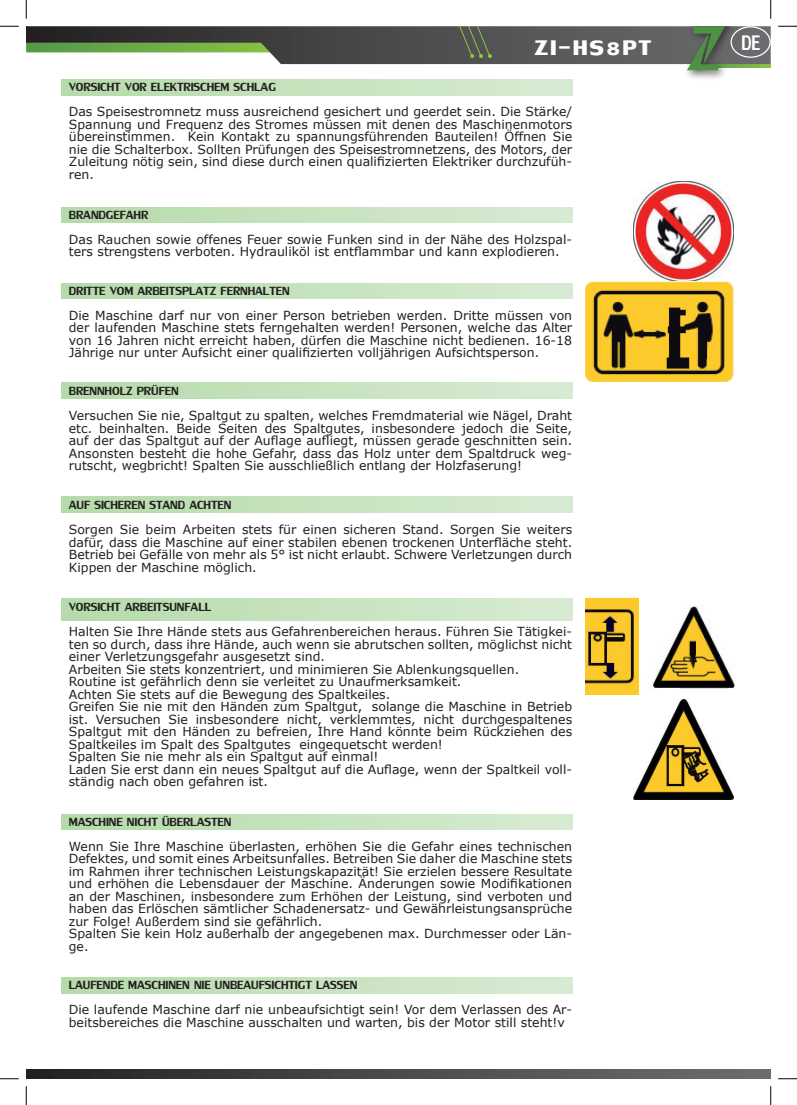
<style>
.page{position:relative;width:797px;height:1105px;background:#fff}
.page>*{position:absolute;margin:0;border:0;box-sizing:border-box;transform-origin:0 0}
.t1{font:31.25px "Lily UPC Bold";letter-spacing:.05em;color:#fff}
.t2{font:31.12px "Lily UPC";color:#fff;scale:.76 1}
.t3{font:17.5px "Lily UPC";color:#231f20}
.t4{font:12.5px/12.5px "Verdana";color:#231f20}
</style>
<div class="page">
<svg style="left:26px;top:1069px;width:744px;height:10px;background:#49484a"></svg>
<div style="left:681px;top:26px;width:65px;height:59px;background:#231f20;opacity:.75"></div>
<svg style="left:26px;top:26px;width:744px;height:45px"></svg>
<svg style="left:62px;top:208px;width:510px;height:15px;background:#c6e2be"></svg>
<img style="left:633px;top:181px;width:100px;height:100px">
<div style="left:62px;top:283px;width:510px;height:16px;background:linear-gradient(to right,#b6dbaa,#d8ebd3)"></div>
<img style="left:585px;top:281px;width:149px;height:101px">
<svg style="left:62px;top:383px;width:510px;height:15px;background:#c6e2be"></svg>
<img style="left:585px;top:598px;width:150px;height:97px">
<svg style="left:62px;top:497px;width:510px;height:15px;background:#c6e2be"></svg>
<div style="left:62px;top:599px;width:510px;height:22px;background:linear-gradient(to right,#b6dbaa,#d8ebd3)"></div>
<img style="left:633px;top:699px;width:101px;height:101px">
<div style="left:730px;top:26px;width:40px;height:32px;border:1px solid #fff;border-radius:50%"></div>
<svg style="left:62px;top:80px;width:510px;height:15px;background:#c6e2be"></svg>
<div style="left:62px;top:814px;width:510px;height:16px;background:linear-gradient(to right,#b6dbaa,#d8ebd3)"></div>
<svg style="left:62px;top:978px;width:510px;height:15px;background:#c6e2be"></svg>
<svg style="left:0;top:25px;width:19px;height:2px"></svg>
<svg style="left:778px;top:25px;width:19px;height:2px"></svg>
<svg style="left:0;top:1078px;width:19px;height:1px"></svg>
<svg style="left:778px;top:1078px;width:19px;height:1px"></svg>
<svg style="left:25px;top:0;width:2px;height:19px"></svg>
<svg style="left:25px;top:1086px;width:2px;height:19px"></svg>
<svg style="left:770px;top:0;width:1px;height:19px"></svg>
<svg style="left:770px;top:1086px;width:1px;height:19px"></svg>
<h1 class="t1" style="left:534px;top:27px;width:119px">ZI-HS8PT</h1>
<h3 class="t3" style="left:69px;top:77px;width:209px">VORSICHT VOR ELEKTRISCHEM SCHLAG</h3>
<p class="t4" style="left:69px;top:105px;width:505px;text-align:justify">Das Speisestromnetz muss ausreichend gesichert und geerdet sein. Die Stärke/ Spannung und Frequenz des Stromes müssen mit denen des Maschinenmotors übereinstimmen. Kein Kontakt zu spannungsführenden Bauteilen! Öffnen Sie nie die Schalterbox. Sollten Prüfungen des Speisestromnetzens, des Motors, der Zuleitung nötig sein, sind diese durch einen qualifizierten Elektriker durchzufüh&shy;ren.</p>
<h3 class="t3" style="left:69px;top:204px;width:81px">BRANDGEFAHR</h3>
<p class="t4" style="left:69px;top:233px;width:505px">Das Rauchen sowie offenes Feuer sowie Funken sind in der Nähe des Holzspal&shy;ters strengstens verboten. Hydrauliköl ist entflammbar und kann explodieren.</p>
<h3 class="t3" style="left:69px;top:280px;width:222px">DRITTE VOM ARBEITSPLATZ FERNHALTEN</h3>
<p class="t4" style="left:69px;top:309px;width:505px;text-align:justify">Die Maschine darf nur von einer Person betrieben werden. Dritte müssen von der laufenden Maschine stets ferngehalten werden! Personen, welche das Alter von 16 Jahren nicht erreicht haben, dürfen die Maschine nicht bedienen. 16-18<br>Jährige nur unter Aufsicht einer qualifizierten volljährigen Aufsichtsperson.</p>
<h3 class="t3" style="left:69px;top:381px;width:111px">BRENNHOLZ PRÜFEN</h3>
<p class="t4" style="left:69px;top:409px;width:505px;text-align:justify">Versuchen Sie nie, Spaltgut zu spalten, welches Fremdmaterial wie Nägel, Draht etc. beinhalten. Beide Seiten des Spaltgutes, insbesondere jedoch die Seite, auf der das Spaltgut auf der Auflage aufliegt, müssen gerade geschnitten sein.<br>Ansonsten besteht die hohe Gefahr, dass das Holz unter dem Spaltdruck weg&shy;rutscht, wegbricht! Spalten Sie ausschließlich entlang der Holzfaserung!</p>
<h3 class="t3" style="left:69px;top:495px;width:164px">AUF SICHEREN STAND ACHTEN</h3>
<p class="t4" style="left:69px;top:523px;width:505px;text-align:justify">Sorgen Sie beim Arbeiten stets für einen sicheren Stand. Sorgen Sie weiters dafür, dass die Maschine auf einer stabilen ebenen trockenen Unterfläche steht.<br>Betrieb bei Gefälle von mehr als 5° ist nicht erlaubt. Schwere Verletzungen durch Kippen der Maschine möglich.</p>
<h3 class="t3" style="left:69px;top:597px;width:144px">VORSICHT ARBEITSUNFALL</h3>
<p class="t4" style="left:69px;top:625px;width:505px">Halten Sie Ihre Hände stets aus Gefahrenbereichen heraus. Führen Sie Tätigkei&shy;ten so durch, dass ihre Hände, auch wenn sie abrutschen sollten, möglichst nicht einer Verletzungsgefahr ausgesetzt sind.<br>Arbeiten Sie stets konzentriert, und minimieren Sie Ablenkungsquellen.<br>Routine ist gefährlich denn sie verleitet zu Unaufmerksamkeit.<br>Achten Sie stets auf die Bewegung des Spaltkeiles.<br>Greifen Sie nie mit den Händen zum Spaltgut, solange die Maschine in Betrieb ist. Versuchen Sie insbesondere nicht, verklemmtes, nicht durchgespaltenes Spaltgut mit den Händen zu befreien, Ihre Hand könnte beim Rückziehen des Spaltkeiles im Spalt des Spaltgutes eingequetscht werden!<br>Spalten Sie nie mehr als ein Spaltgut auf einmal!<br>Laden Sie erst dann ein neues Spaltgut auf die Auflage, wenn der Spaltkeil voll&shy;ständig nach oben gefahren ist.</p>
<h3 class="t3" style="left:69px;top:811px;width:164px">MASCHINE NICHT ÜBERLASTEN</h3>
<p class="t4" style="left:69px;top:840px;width:505px">Wenn Sie Ihre Maschine überlasten, erhöhen Sie die Gefahr eines technischen Defektes, und somit eines Arbeitsunfalles. Betreiben Sie daher die Maschine stets im Rahmen ihrer technischen Leistungskapazität! Sie erzielen bessere Resultate und erhöhen die Lebensdauer der Maschine. Änderungen sowie Modifikationen an der Maschinen, insbesondere zum Erhöhen der Leistung, sind verboten und haben das Erlöschen sämtlicher Schadenersatz- und Gewährleistungsansprüche zur Folge! Außerdem sind sie gefährlich.<br>Spalten Sie kein Holz außerhalb der angegebenen max. Durchmesser oder Län&shy;ge.</p>
<h3 class="t3" style="left:69px;top:974px;width:290px">LAUFENDE MASCHINEN NIE UNBEAUFSICHTIGT LASSEN</h3>
<p class="t4" style="left:69px;top:1003px;width:505px">Die laufende Maschine darf nie unbeaufsichtigt sein! Vor dem Verlassen des Ar&shy;beitsbereiches die Maschine ausschalten und warten, bis der Motor still steht!v</p>
<h2 class="t2" style="left:741px;top:24px;width:26px">DE</h2>
</div>
